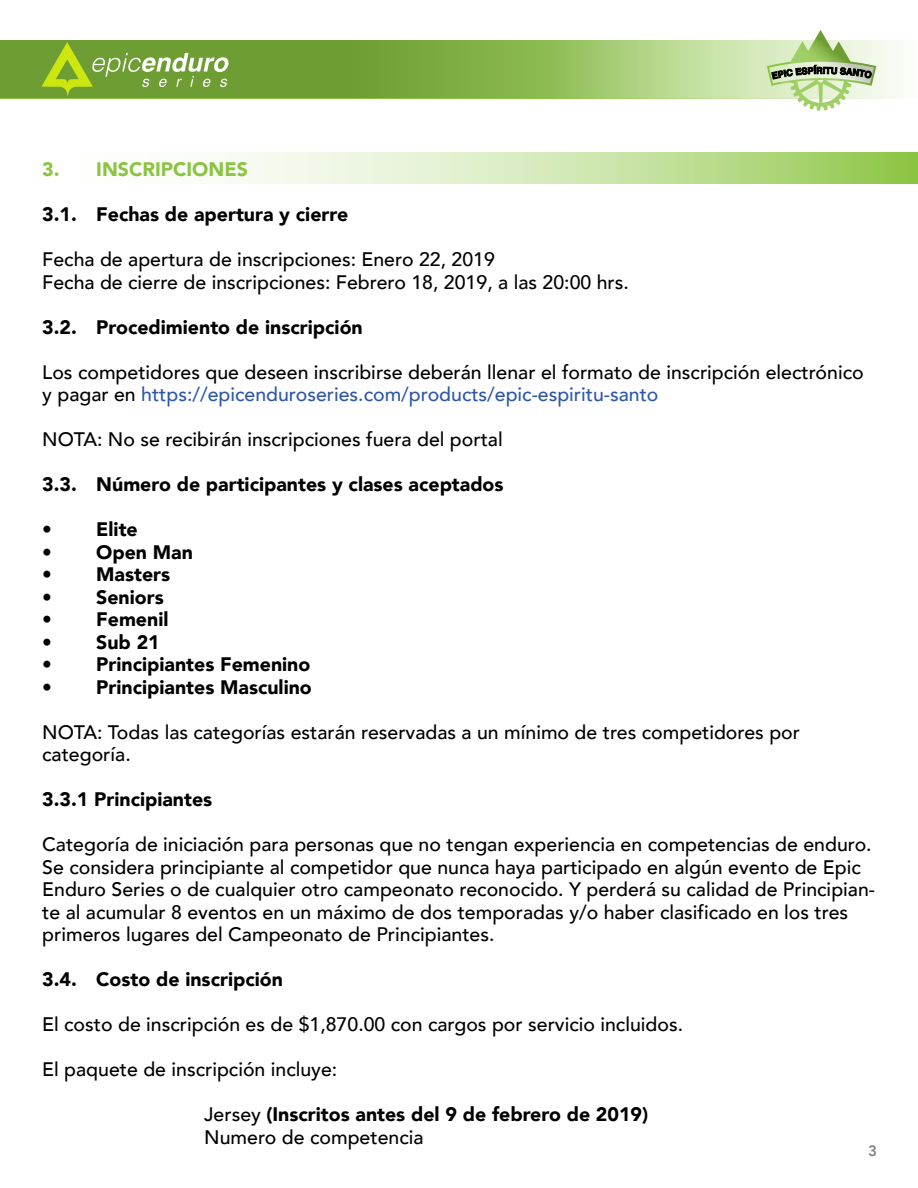
<style>
.page{position:relative;width:918px;height:1188px;background:#fff}
.page>*{position:absolute;margin:0;border:0;box-sizing:border-box;transform-origin:0 0}
.t1{font:500 19.5px/22.5px "Avenir";color:#000}
.t2{font:900 19.5px/22.5px "Avenir";color:#000}
.t3{font:900 19.5px "Avenir";color:#8ac440}
.t4{font:800 15px "Avenir";color:#000}
.s1{color:#2e58a6}
.s2{font-weight:500}
</style>
<div class="page">
<svg style="left:216px;top:153px;width:702px;height:31px"></svg>
<svg style="left:0;top:40px;width:901px;height:58px"></svg>
<svg style="left:42px;top:42px;width:187px;height:55px"></svg>
<svg style="left:767px;top:30px;width:109px;height:81px"></svg>
<p class="t3" style="left:42px;top:152px;width:207px">3. INSCRIPCIONES</p>
<p class="t2" style="left:42px;top:202px;width:308px">3.1. Fechas de apertura y cierre</p>
<p class="t1" style="left:42px;top:247px;width:588px">Fecha de apertura de inscripciones: Enero 22, 2019<br>Fecha de cierre de inscripciones: Febrero 18, 2019, a las 20:00 hrs.</p>
<p class="t2" style="left:42px;top:315px;width:322px">3.2. Procedimiento de inscripción</p>
<p class="t1" style="left:42px;top:359px;width:823px">Los competidores que deseen inscribirse deberán llenar el formato de inscripción electrónico y pagar en <span class="s1">https://epicenduroseries.com/products/epic-espiritu-santo</span></p>
<p class="t1" style="left:42px;top:427px;width:462px">NOTA: No se recibirán inscripciones fuera del portal</p>
<p class="t2" style="left:42px;top:472px;width:463px">3.3. Número de participantes y clases aceptados</p>
<p class="t2" style="left:42px;top:517px;width:97px">• Elite</p>
<p class="t2" style="left:42px;top:540px;width:152px">• Open Man</p>
<p class="t2" style="left:42px;top:563px;width:129px">• Masters</p>
<p class="t2" style="left:42px;top:585px;width:123px">• Seniors</p>
<p class="t2" style="left:42px;top:608px;width:128px">• Femenil</p>
<p class="t2" style="left:42px;top:630px;width:119px">• Sub 21</p>
<p class="t2" style="left:42px;top:653px;width:270px">• Principiantes Femenino</p>
<p class="t2" style="left:42px;top:675px;width:271px">• Principiantes Masculino</p>
<p class="t1" style="left:42px;top:719px;width:759px">NOTA: Todas las categorías estarán reservadas a un mínimo de tres competidores por categoría.</p>
<p class="t2" style="left:42px;top:788px;width:172px">3.3.1 Principiantes</p>
<p class="t1" style="left:42px;top:832px;width:834px">Categoría de iniciación para personas que no tengan experiencia en competencias de enduro.<br>Se considera principiante al competidor que nunca haya participado en algún evento de Epic Enduro Series o de cualquier otro campeonato reconocido. Y perderá su calidad de Principian&shy;te al acumular 8 eventos en un máximo de dos temporadas y/o haber clasificado en los tres primeros lugares del Campeonato de Principiantes.</p>
<p class="t2" style="left:42px;top:968px;width:242px">3.4. Costo de inscripción</p>
<p class="t1" style="left:42px;top:1012px;width:642px">El costo de inscripción es de $1,870.00 con cargos por servicio incluidos.</p>
<p class="t1" style="left:42px;top:1057px;width:297px">El paquete de inscripción incluye:</p>
<p class="t2" style="left:204px;top:1103px;width:446px"><span class="s2">Jersey</span> (Inscritos antes del 9 de febrero de 2019)<br><span class="s2">Numero de competencia</span></p>
<p class="t4" style="left:868px;top:1139px;width:10px">3</p>
</div>
